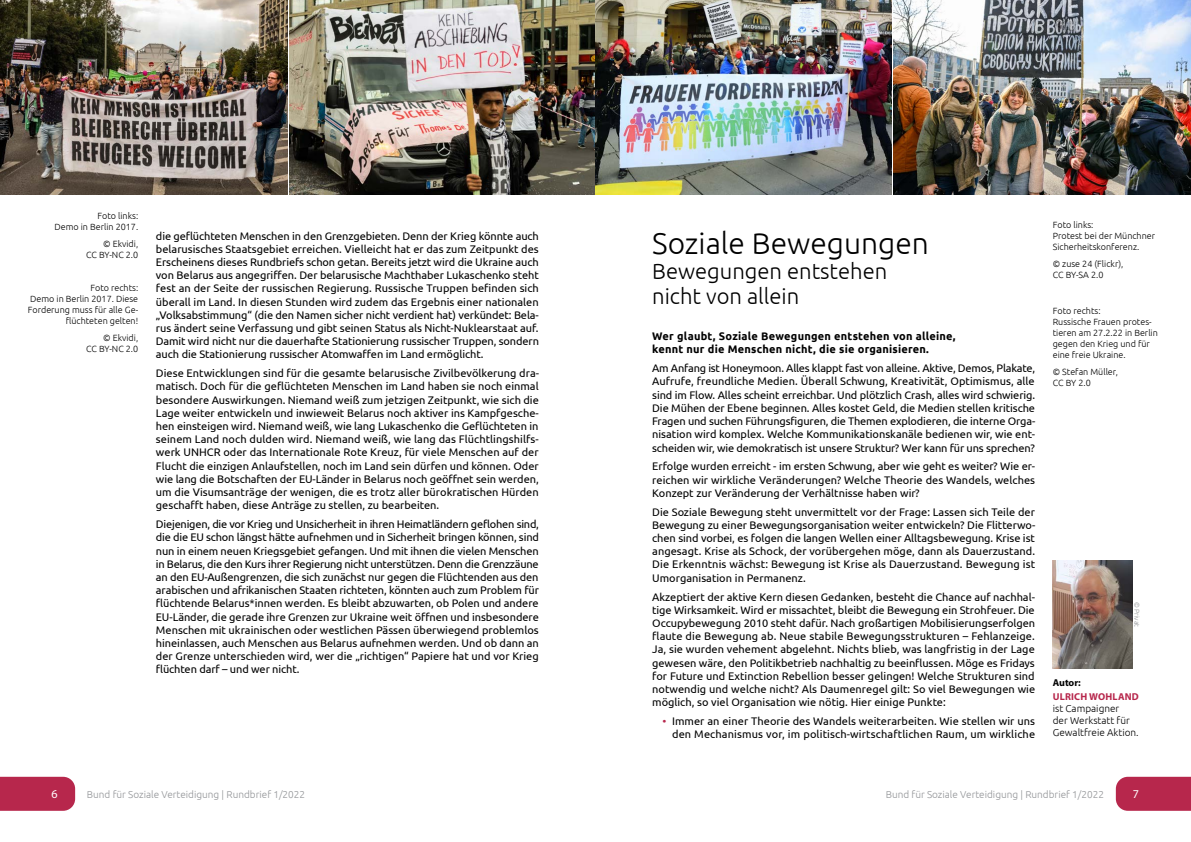
<style>
.page{position:relative;width:1191px;height:842px;background:#fff}
.page>*{position:absolute;margin:0;border:0;box-sizing:border-box;transform-origin:0 0}
.t1{font:300 30px "Ubuntu";color:#000}
.t2{font:300 22px/25px "Ubuntu";color:#000}
.t3{font:12px "Myriad Pro";color:#fff}
.t4{font:11px/13.2px "Ubuntu";color:#000;text-align:justify}
.t5{font:700 11px/13.2px "Ubuntu";letter-spacing:.02em;color:#000}
.t6{font:300 10px "Ubuntu";color:#939598}
.t7{font:300 10px/12px "Ubuntu";color:#000}
.t8{font:700 10px "Myriad Pro";letter-spacing:.02em;color:#b7274c}
.t9{font:700 10px "Myriad Pro";letter-spacing:-.005em;color:#000}
.t10{font:300 9px/11px "Ubuntu";color:#000}
.t11{font:300 7px "Ubuntu";color:#939598}
.s1{color:#b7274c}
</style>
<div class="page">
<div style="left:0;top:777px;width:75px;height:34px;background:#b7274c"></div>
<div style="left:1115px;top:777px;width:76px;height:34px;background:#b7274c"></div>
<img style="left:0;top:0;width:891px;height:194px">
<img style="left:1052px;top:560px;width:80px;height:108px">
<img style="left:893px;top:0;width:298px;height:194px">
<p class="t10" style="left:54px;top:210px;width:85px;text-align:right">Foto links:<br>Demo in Berlin 2017.</p>
<p class="t10" style="left:86px;top:238px;width:54px;text-align:right">© Ekvidi,<br>CC BY-NC 2.0</p>
<p class="t10" style="left:28px;top:282px;width:112px;text-align:right">Foto rechts:<br>Demo in Berlin 2017. Diese<br>Forderung muss für alle Ge&shy;flüchteten gelten!</p>
<p class="t10" style="left:86px;top:332px;width:54px;text-align:right">© Ekvidi,<br>CC BY-NC 2.0</p>
<p class="t4" style="left:156px;top:229px;width:384px">die geflüchteten Menschen in den Grenzgebieten. Denn der Krieg könnte auch belarusisches Staatsgebiet erreichen. Vielleicht hat er das zum Zeitpunkt des Erscheinens dieses Rundbriefs schon getan. Bereits jetzt wird die Ukraine auch von Belarus aus angegriffen. Der belarusische Machthaber Lukaschenko steht fest an der Seite der russischen Regierung. Russische Truppen befinden sich überall im Land. In diesen Stunden wird zudem das Ergebnis einer nationalen „Volksabstimmung“ (die den Namen sicher nicht verdient hat) verkündet: Bela&shy;rus ändert seine Verfassung und gibt seinen Status als Nicht-Nuklearstaat auf.<br>Damit wird nicht nur die dauerhafte Stationierung russischer Truppen, sondern auch die Stationierung russischer Atomwaffen im Land ermöglicht.</p>
<p class="t4" style="left:156px;top:366px;width:384px">Diese Entwicklungen sind für die gesamte belarusische Zivilbevölkerung dra&shy;matisch. Doch für die geflüchteten Menschen im Land haben sie noch einmal besondere Auswirkungen. Niemand weiß zum jetzigen Zeitpunkt, wie sich die Lage weiter entwickeln und inwieweit Belarus noch aktiver ins Kampfgesche&shy;hen einsteigen wird. Niemand weiß, wie lang Lukaschenko die Geflüchteten in seinem Land noch dulden wird. Niemand weiß, wie lang das Flüchtlingshilfs&shy;werk UNHCR oder das Internationale Rote Kreuz, für viele Menschen auf der Flucht die einzigen Anlaufstellen, noch im Land sein dürfen und können. Oder wie lang die Botschaften der EU-Länder in Belarus noch geöffnet sein werden, um die Visumsanträge der wenigen, die es trotz aller bürokratischen Hürden geschafft haben, diese Anträge zu stellen, zu bearbeiten.</p>
<p class="t4" style="left:156px;top:517px;width:384px">Diejenigen, die vor Krieg und Unsicherheit in ihren Heimatländern geflohen sind, die die EU schon längst hätte aufnehmen und in Sicherheit bringen können, sind nun in einem neuen Kriegsgebiet gefangen. Und mit ihnen die vielen Menschen in Belarus, die den Kurs ihrer Regierung nicht unterstützen. Denn die Grenzzäune an den EU-Außengrenzen, die sich zunächst nur gegen die Flüchtenden aus den arabischen und afrikanischen Staaten richteten, könnten auch zum Problem für flüchtende Belarus*innen werden. Es bleibt abzuwarten, ob Polen und andere EU-Länder, die gerade ihre Grenzen zur Ukraine weit öffnen und insbesondere Menschen mit ukrainischen oder westlichen Pässen überwiegend problemlos hineinlassen, auch Menschen aus Belarus aufnehmen werden. Und ob dann an der Grenze unterschieden wird, wer die „richtigen“ Papiere hat und vor Krieg flüchten darf – und wer nicht.</p>
<h1 class="t1" style="left:652px;top:226px;width:278px">Soziale Bewegungen</h1>
<h2 class="t2" style="left:652px;top:258px;width:237px">Bewegungen entstehen nicht von allein</h2>
<p class="t5" style="left:652px;top:330px;width:305px">Wer glaubt, Soziale Bewegungen entstehen von alleine, kennt nur die Menschen nicht, die sie organisieren.</p>
<p class="t4" style="left:652px;top:361px;width:384px">Am Anfang ist Honeymoon. Alles klappt fast von alleine. Aktive, Demos, Plakate, Aufrufe, freundliche Medien. Überall Schwung, Kreativität, Optimismus, alle sind im Flow. Alles scheint erreichbar. Und plötzlich Crash, alles wird schwierig.<br>Die Mühen der Ebene beginnen. Alles kostet Geld, die Medien stellen kritische Fragen und suchen Führungsfiguren, die Themen explodieren, die interne Orga&shy;nisation wird komplex. Welche Kommunikationskanäle bedienen wir, wie ent&shy;scheiden wir, wie demokratisch ist unsere Struktur? Wer kann für uns sprechen?</p>
<p class="t4" style="left:652px;top:459px;width:384px">Erfolge wurden erreicht - im ersten Schwung, aber wie geht es weiter? Wie er&shy;reichen wir wirkliche Veränderungen? Welche Theorie des Wandels, welches Konzept zur Veränderung der Verhältnisse haben wir?</p>
<p class="t4" style="left:652px;top:505px;width:384px">Die Soziale Bewegung steht unvermittelt vor der Frage: Lassen sich Teile der Bewegung zu einer Bewegungsorganisation weiter entwickeln? Die Flitterwo&shy;chen sind vorbei, es folgen die langen Wellen einer Alltagsbewegung. Krise ist angesagt. Krise als Schock, der vorübergehen möge, dann als Dauerzustand.<br>Die Erkenntnis wächst: Bewegung ist Krise als Dauerzustand. Bewegung ist Umorganisation in Permanenz.</p>
<p class="t4" style="left:652px;top:590px;width:384px">Akzeptiert der aktive Kern diesen Gedanken, besteht die Chance auf nachhal&shy;tige Wirksamkeit. Wird er missachtet, bleibt die Bewegung ein Strohfeuer. Die Occupybewegung 2010 steht dafür. Nach großartigen Mobilisierungserfolgen flaute die Bewegung ab. Neue stabile Bewegungsstrukturen – Fehlanzeige.<br>Ja, sie wurden vehement abgelehnt. Nichts blieb, was langfristig in der Lage gewesen wäre, den Politikbetrieb nachhaltig zu beeinflussen. Möge es Fridays for Future und Extinction Rebellion besser gelingen! Welche Strukturen sind notwendig und welche nicht? Als Daumenregel gilt: So viel Bewegungen wie möglich, so viel Organisation wie nötig. Hier einige Punkte:</p>
<p class="t4" style="left:662px;top:714px;width:374px;text-align:right"><span class="s1">•</span> Immer an einer Theorie des Wandels weiterarbeiten. Wie stellen wir uns den Mechanismus vor, im politisch-wirtschaftlichen Raum, um wirkliche</p>
<p class="t10" style="left:1052px;top:219px;width:104px">Foto links:<br>Protest bei der Münchner<br>Sicherheitskonferenz.</p>
<p class="t10" style="left:1052px;top:258px;width:72px">© zuse 24 (Flickr),<br>CC BY-SA 2.0</p>
<p class="t10" style="left:1052px;top:305px;width:107px">Foto rechts:<br>Russische Frauen protes&shy;tieren am 27.2.22 in Berlin gegen den Krieg und für eine freie Ukraine.</p>
<p class="t10" style="left:1052px;top:366px;width:67px">© Stefan Müller,<br>CC BY 2.0</p>
<p class="t11" style="left:1141px;top:601px;width:27px;rotate:90deg">© Privat</p>
<p class="t9" style="left:1052px;top:676px;width:29px">Autor:</p>
<p class="t8" style="left:1052px;top:690px;width:88px">ULRICH WOHLAND</p>
<p class="t7" style="left:1052px;top:702px;width:87px">ist Campaigner<br>der Werkstatt für<br>Gewaltfreie Aktion.</p>
<p class="t3" style="left:51px;top:787px;width:8px">6</p>
<p class="t6" style="left:87px;top:788px;width:220px">Bund für Soziale Verteidigung | Rundbrief 1/2022</p>
<p class="t6" style="left:885px;top:788px;width:220px">Bund für Soziale Verteidigung | Rundbrief 1/2022</p>
<p class="t3" style="left:1132px;top:787px;width:8px">7</p>
</div>
